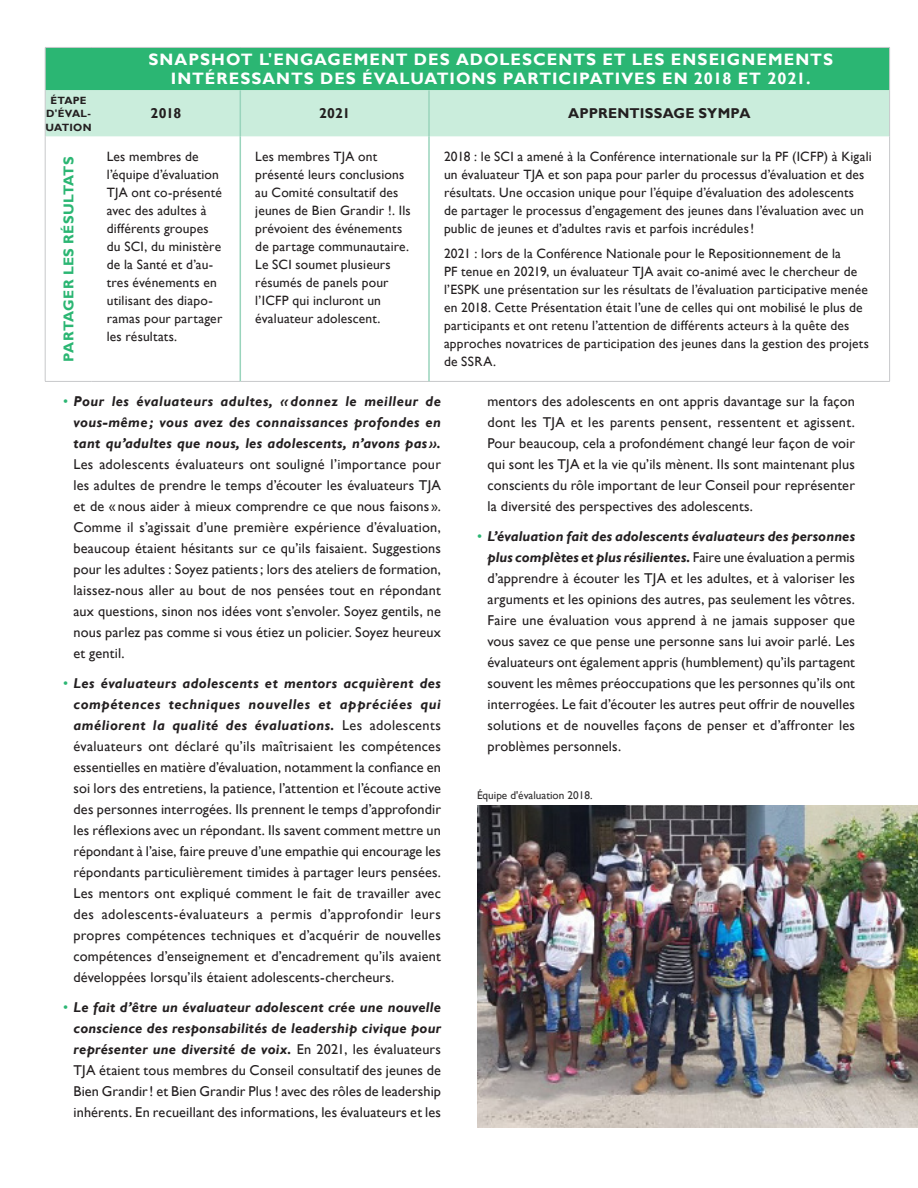
<style>
.page{position:relative;width:918px;height:1188px;background:#fff}
.page>*{position:absolute;margin:0;border:0;box-sizing:border-box;transform-origin:0 0}
.Table_-_Header{font:700 16.5px/19.5px "Gill Sans";letter-spacing:.06em;color:#fff;text-align:center}
.t1{font:14.25px/21px "Gill Sans";letter-spacing:.01em;color:#231f20;text-align:justify}
.Body{font:700 14.25px "Gill Sans";letter-spacing:.01em;color:#231f20}
.Body-2{font:700 14.25px "Gill Sans";letter-spacing:.025em;color:#2bb673}
.Table_-_Body{font:13.5px/18px "Gill Sans";letter-spacing:.015em;color:#231f20}
.Captions{font:11.25px "Gill Sans";color:#312f30}
.Body-3{font:700 10.5px/13.5px "Gill Sans";letter-spacing:.02em;color:#231f20;text-align:center}
.s1{color:#2bb673}
.s2{font-weight:700;font-style:italic}
</style>
<div class="page">
<svg style="left:46px;top:48px;width:843px;height:89px;background:#7fd3aa"></svg>
<hr style="left:45px;top:381px;width:47px;height:1px;background:#c7c8ca">
<hr style="left:92px;top:381px;width:148px;height:1px;background:#c7c8ca">
<hr style="left:240px;top:381px;width:189px;height:1px;background:#c7c8ca">
<hr style="left:429px;top:381px;width:461px;height:1px;background:#c7c8ca">
<hr style="left:45px;top:47px;width:47px;height:1px;background:#c7c8ca">
<hr style="left:45px;top:48px;width:1px;height:42px;background:#c7c8ca">
<hr style="left:92px;top:47px;width:148px;height:1px;background:#c7c8ca">
<hr style="left:240px;top:47px;width:189px;height:1px;background:#c7c8ca">
<hr style="left:429px;top:47px;width:461px;height:1px;background:#c7c8ca">
<hr style="left:889px;top:48px;width:1px;height:42px;background:#c7c8ca">
<hr style="left:45px;top:90px;width:1px;height:47px;background:#c7c8ca">
<hr style="left:889px;top:90px;width:1px;height:47px;background:#c7c8ca">
<hr style="left:45px;top:137px;width:1px;height:244px;background:#c7c8ca">
<hr style="left:889px;top:137px;width:1px;height:244px;background:#c7c8ca">
<hr style="left:240px;top:90px;width:1px;height:47px;background:#99d4bc">
<hr style="left:428px;top:90px;width:2px;height:47px;background:#99d4bc">
<hr style="left:240px;top:137px;width:1px;height:244px;background:#99d4bc">
<hr style="left:428px;top:137px;width:2px;height:244px;background:#99d4bc">
<img style="left:477px;top:806px;width:441px;height:321px">
<p class="Body-3" style="left:46px;top:94px;width:48px">ÉTAPE<br>D'ÉVAL-<br>UATION</p>
<p class="Table_-_Header" style="left:148px;top:50px;width:686px">SNAPSHOT L'ENGAGEMENT DES ADOLESCENTS ET LES ENSEIGNEMENTS<br>INTÉRESSANTS DES ÉVALUATIONS PARTICIPATIVES EN 2018 ET 2021.</p>
<p class="Body" style="left:151px;top:105px;width:32px">2018</p>
<p class="Body" style="left:319px;top:105px;width:33px">2021</p>
<p class="Body" style="left:568px;top:105px;width:184px">APPRENTISSAGE SYMPA</p>
<p class="Body-2" style="left:60px;top:362px;width:207px;rotate:-90deg">PARTAGER LES RÉSULTATS</p>
<p class="Table_-_Body" style="left:107px;top:148px;width:117px">Les membres de l’équipe d’évaluation<br>TJA ont co-présenté avec des adultes à différents groupes du SCI, du ministère de la Santé et d’au&shy;tres événements en utilisant des diapo&shy;ramas pour partager les résultats.</p>
<p class="Table_-_Body" style="left:255px;top:148px;width:157px">Les membres TJA ont présenté leurs conclusions au Comité consultatif des jeunes de Bien Grandir !. Ils prévoient des événements de partage communautaire.<br>Le SCI soumet plusieurs résumés de panels pour l’ICFP qui incluront un évaluateur adolescent.</p>
<p class="Table_-_Body" style="left:444px;top:148px;width:429px">2018 : le SCI a amené à la Conférence internationale sur la PF (ICFP) à Kigali un évaluateur TJA et son papa pour parler du processus d’évaluation et des résultats. Une occasion unique pour l’équipe d’évaluation des adolescents<br>de partager le processus d’engagement des jeunes dans l’évaluation avec un public de jeunes et d’adultes ravis et parfois incrédules!</p>
<p class="Table_-_Body" style="left:444px;top:245px;width:426px">2021 : lors de la Conférence Nationale pour le Repositionnement de la<br>PF tenue en 20219, un évaluateur TJA avait co-animé avec le chercheur de l’ESPK une présentation sur les résultats de l’évaluation participative menée en 2018. Cette Présentation était l’une de celles qui ont mobilisé le plus de participants et ont retenu l’attention de différents acteurs à la quête des approches novatrices de participation des jeunes dans la gestion des projets de SSRA.</p>
<p class="t1" style="left:74px;top:391px;width:369px;text-indent:-10px"><span class="s1">•</span> <span class="s2">Pour les évaluateurs adultes, « donnez le meilleur de vous-même ; vous avez des connaissances profondes en tant qu’adultes que nous, les adolescents, n’avons pas».<br></span>Les adolescents évaluateurs ont souligné l’importance pour les adultes de prendre le temps d’écouter les évaluateurs TJA et de « nous aider à mieux comprendre ce que nous faisons ».<br>Comme il s’agissait d’une première expérience d’évaluation, beaucoup étaient hésitants sur ce qu’ils faisaient. Suggestions pour les adultes : Soyez patients; lors des ateliers de formation, laissez-nous aller au bout de nos pensées tout en répondant aux questions, sinon nos idées vont s’envoler. Soyez gentils, ne nous parlez pas comme si vous étiez un policier. Soyez heureux et gentil.</p>
<p class="t1" style="left:74px;top:673px;width:369px;text-indent:-10px"><span class="s1">•</span> <span class="s2">Les évaluateurs adolescents et mentors acquièrent des compétences techniques nouvelles et appréciées qui améliorent la qualité des évaluations.</span> Les adolescents évaluateurs ont déclaré qu’ils maîtrisaient les compétences essentielles en matière d’évaluation, notamment la confiance en soi lors des entretiens, la patience, l’attention et l’écoute active des personnes interrogées. Ils prennent le temps d’approfondir les réflexions avec un répondant. Ils savent comment mettre un répondant à l’aise, faire preuve d’une empathie qui encourage les répondants particulièrement timides à partager leurs pensées.<br>Les mentors ont expliqué comment le fait de travailler avec des adolescents-évaluateurs a permis d’approfondir leurs propres compétences techniques et d’acquérir de nouvelles compétences d’enseignement et d’encadrement qu’ils avaient développées lorsqu’ils étaient adolescents-chercheurs.</p>
<p class="t1" style="left:74px;top:997px;width:369px;text-indent:-10px"><span class="s1">•</span> <span class="s2">Le fait d’être un évaluateur adolescent crée une nouvelle conscience des responsabilités de leadership civique pour représenter une diversité de voix.</span> En 2021, les évaluateurs TJA étaient tous membres du Conseil consultatif des jeunes de Bien Grandir! et Bien Grandir Plus ! avec des rôles de leadership inhérents. En recueillant des informations, les évaluateurs et les</p>
<p class="t1" style="left:488px;top:391px;width:369px">mentors des adolescents en ont appris davantage sur la façon dont les TJA et les parents pensent, ressentent et agissent.<br>Pour beaucoup, cela a profondément changé leur façon de voir qui sont les TJA et la vie qu’ils mènent. Ils sont maintenant plus conscients du rôle important de leur Conseil pour représenter la diversité des perspectives des adolescents.</p>
<p class="t1" style="left:488px;top:526px;width:369px;text-indent:-10px"><span class="s1">•</span> <span class="s2">L’évaluation fait des adolescents évaluateurs des personnes plus complètes et plus résilientes.</span> Faire une évaluation a permis d’apprendre à écouter les TJA et les adultes, et à valoriser les arguments et les opinions des autres, pas seulement les vôtres.<br>Faire une évaluation vous apprend à ne jamais supposer que vous savez ce que pense une personne sans lui avoir parlé. Les évaluateurs ont également appris (humblement) qu’ils partagent souvent les mêmes préoccupations que les personnes qu’ils ont interrogées. Le fait d’écouter les autres peut offrir de nouvelles solutions et de nouvelles façons de penser et d’affronter les problèmes personnels.</p>
<p class="Captions" style="left:477px;top:788px;width:117px">Équipe d'évaluation 2018.</p>
</div>
